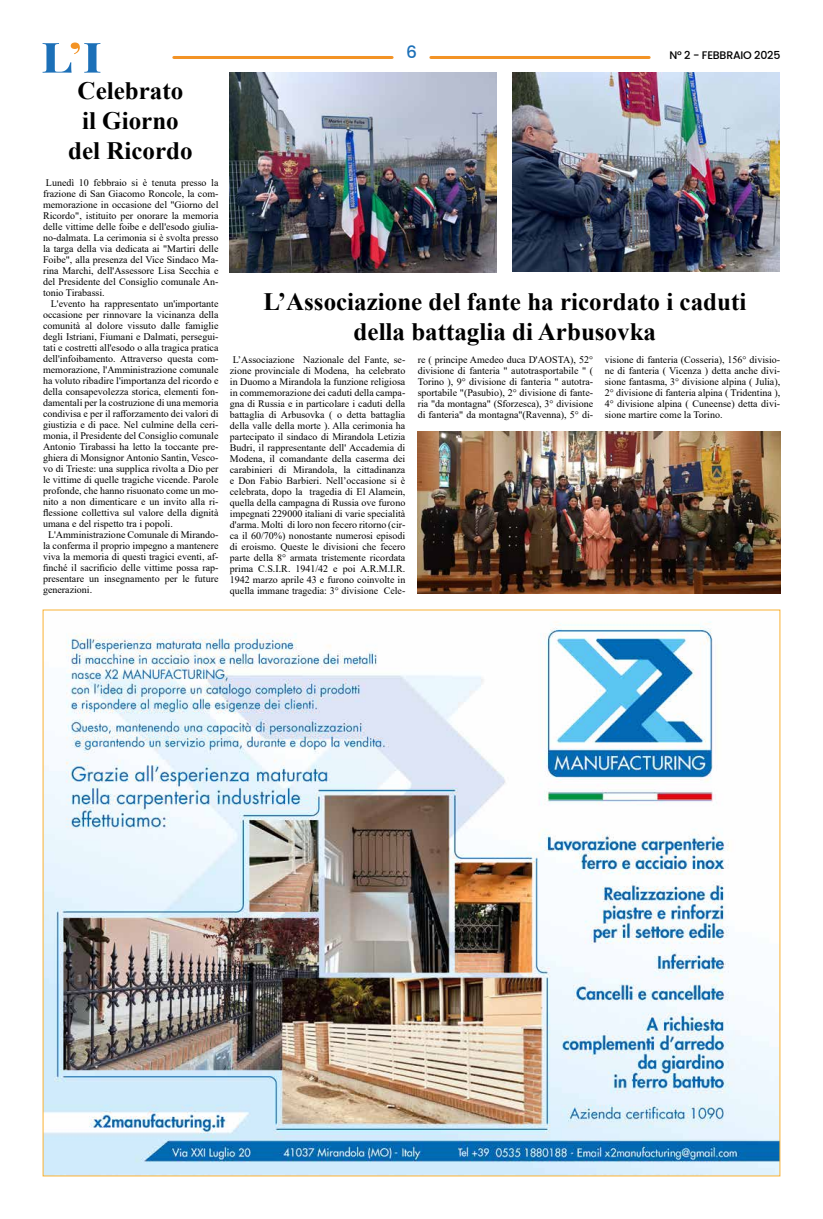
<style>
.page{position:relative;width:823px;height:1219px;background:#fff}
.page>*{position:absolute;margin:0;border:0;box-sizing:border-box;transform-origin:0 0}
.t1{font:700 25px/30px "Times New Roman";color:#000;text-align:center}
.t2{font:500 17px "Poppins";color:#1c70b8}
.t3{font:500 11px "Poppins";letter-spacing:-.02em;color:#000}
.t4{font:10px/11px "Times New Roman";color:#000;text-align:justify}
</style>
<div class="page">
<svg style="left:43px;top:43px;width:57px;height:30px"></svg>
<hr style="left:430px;top:56px;width:218px;height:3px;background:#f39325">
<hr style="left:174px;top:56px;width:218px;height:3px;background:#f39325">
<img style="left:45px;top:621px;width:733px;height:553px">
<img style="left:230px;top:73px;width:266px;height:200px">
<img style="left:512px;top:73px;width:266px;height:198px">
<img style="left:417px;top:431px;width:363px;height:163px">
<h1 class="t1" style="left:68px;top:74px;width:126px">Celebrato il Giorno del Ricordo</h1>
<p class="t4" style="left:43px;top:177px;width:177px">Lunedì 10 febbraio si è tenuta presso la frazione di San Giacomo Roncole, la com&shy;memorazione in occasione del "Giorno del Ricordo", istituito per onorare la memoria delle vittime delle foibe e dell'esodo giulia&shy;no-dalmata. La cerimonia si è svolta presso la targa della via dedicata ai "Martiri delle Foibe", alla presenza del Vice Sindaco Ma&shy;rina Marchi, dell'Assessore Lisa Secchia e del Presidente del Consiglio comunale An&shy;tonio Tirabassi.</p>
<p class="t4" style="left:51px;top:298px;width:169px">L'evento ha rappresentato un'importante</p>
<p class="t4" style="left:43px;top:309px;width:177px">occasione per rinnovare la vicinanza della</p>
<p class="t4" style="left:43px;top:320px;width:177px">comunità al dolore vissuto dalle famiglie</p>
<p class="t4" style="left:43px;top:331px;width:177px">degli Istriani, Fiumani e Dalmati, persegui-</p>
<p class="t4" style="left:43px;top:342px;width:177px">tati e costretti all'esodo o alla tragica pratica</p>
<p class="t4" style="left:43px;top:353px;width:177px">dell'infoibamento. Attraverso questa com-</p>
<p class="t4" style="left:43px;top:364px;width:177px">memorazione, l'Amministrazione comunale</p>
<p class="t4" style="left:43px;top:375px;width:177px">ha voluto ribadire l'importanza del ricordo e</p>
<p class="t4" style="left:43px;top:386px;width:177px">della consapevolezza storica, elementi fon-</p>
<p class="t4" style="left:43px;top:397px;width:177px">damentali per la costruzione di una memoria</p>
<p class="t4" style="left:43px;top:408px;width:177px">condivisa e per il rafforzamento dei valori di</p>
<p class="t4" style="left:43px;top:419px;width:177px">giustizia e di pace. Nel culmine della ceri-</p>
<p class="t4" style="left:43px;top:430px;width:177px">monia, il Presidente del Consiglio comunale</p>
<p class="t4" style="left:43px;top:441px;width:177px">Antonio Tirabassi ha letto la toccante pre-</p>
<p class="t4" style="left:43px;top:452px;width:177px">ghiera di Monsignor Antonio Santin, Vesco-</p>
<p class="t4" style="left:43px;top:463px;width:177px">vo di Trieste: una supplica rivolta a Dio per</p>
<p class="t4" style="left:43px;top:474px;width:177px">le vittime di quelle tragiche vicende. Parole</p>
<p class="t4" style="left:43px;top:485px;width:177px">profonde, che hanno risuonato come un mo-</p>
<p class="t4" style="left:43px;top:496px;width:177px">nito a non dimenticare e un invito alla ri-</p>
<p class="t4" style="left:43px;top:507px;width:177px">flessione collettiva sul valore della dignità</p>
<p class="t4" style="left:43px;top:518px;width:131px">umana e del rispetto tra i popoli.</p>
<p class="t4" style="left:48px;top:529px;width:172px">L'Amministrazione Comunale di Mirando-</p>
<p class="t4" style="left:43px;top:540px;width:177px">la conferma il proprio impegno a mantenere</p>
<p class="t4" style="left:43px;top:551px;width:177px">viva la memoria di questi tragici eventi, af-</p>
<p class="t4" style="left:43px;top:562px;width:177px">finché il sacrificio delle vittime possa rap-</p>
<p class="t4" style="left:43px;top:573px;width:177px">presentare un insegnamento per le future</p>
<p class="t4" style="left:43px;top:584px;width:51px">generazioni.</p>
<h2 class="t2" style="left:406px;top:43px;width:12px">6</h2>
<p class="t3" style="left:669px;top:49px;width:112px">N° 2 - FEBBRAIO 2025</p>
<h1 class="t1" style="left:263px;top:286px;width:484px">L’Associazione del fante ha ricordato i caduti della battaglia di Arbusovka</h1>
<p class="t4" style="left:230px;top:354px;width:177px">L’Associazione Nazionale del Fante, se&shy;zione provinciale di Modena, ha celebrato in Duomo a Mirandola la funzione religiosa in commemorazione dei caduti della campa&shy;gna di Russia e in particolare i caduti della battaglia di Arbusovka ( o detta battaglia della valle della morte ). Alla cerimonia ha partecipato il sindaco di Mirandola Letizia Budri, il rappresentante dell' Accademia di Modena, il comandante della caserma dei carabinieri di Mirandola, la cittadinanza e Don Fabio Barbieri. Nell’occasione si è celebrata, dopo la tragedia di El Alamein, quella della campagna di Russia ove furono impegnati 229000 italiani di varie specialità d'arma. Molti di loro non fecero ritorno (cir&shy;ca il 60/70%) nonostante numerosi episodi di eroismo. Queste le divisioni che fecero parte della 8° armata tristemente ricordata prima C.S.I.R. 1941/42 e poi A.R.M.I.R.<br>1942 marzo aprile 43 e furono coinvolte in quella immane tragedia: 3° divisione Cele-</p>
<p class="t4" style="left:417px;top:354px;width:177px">re ( principe Amedeo duca D'AOSTA), 52° divisione di fanteria " autotrasportabile " ( Torino ), 9° divisione di fanteria " autotra&shy;sportabile "(Pasubio), 2° divisione di fante&shy;ria "da montagna" (Sforzesca), 3° divisione di fanteria" da montagna"(Ravenna), 5° di-</p>
<p class="t4" style="left:604px;top:354px;width:177px">visione di fanteria (Cosseria), 156° divisio&shy;ne di fanteria ( Vicenza ) detta anche divi&shy;sione fantasma, 3° divisione alpina ( Julia), 2° divisione di fanteria alpina ( Tridentina ), 4° divisione alpina ( Cuneense) detta divi&shy;sione martire come la Torino.</p>
</div>
